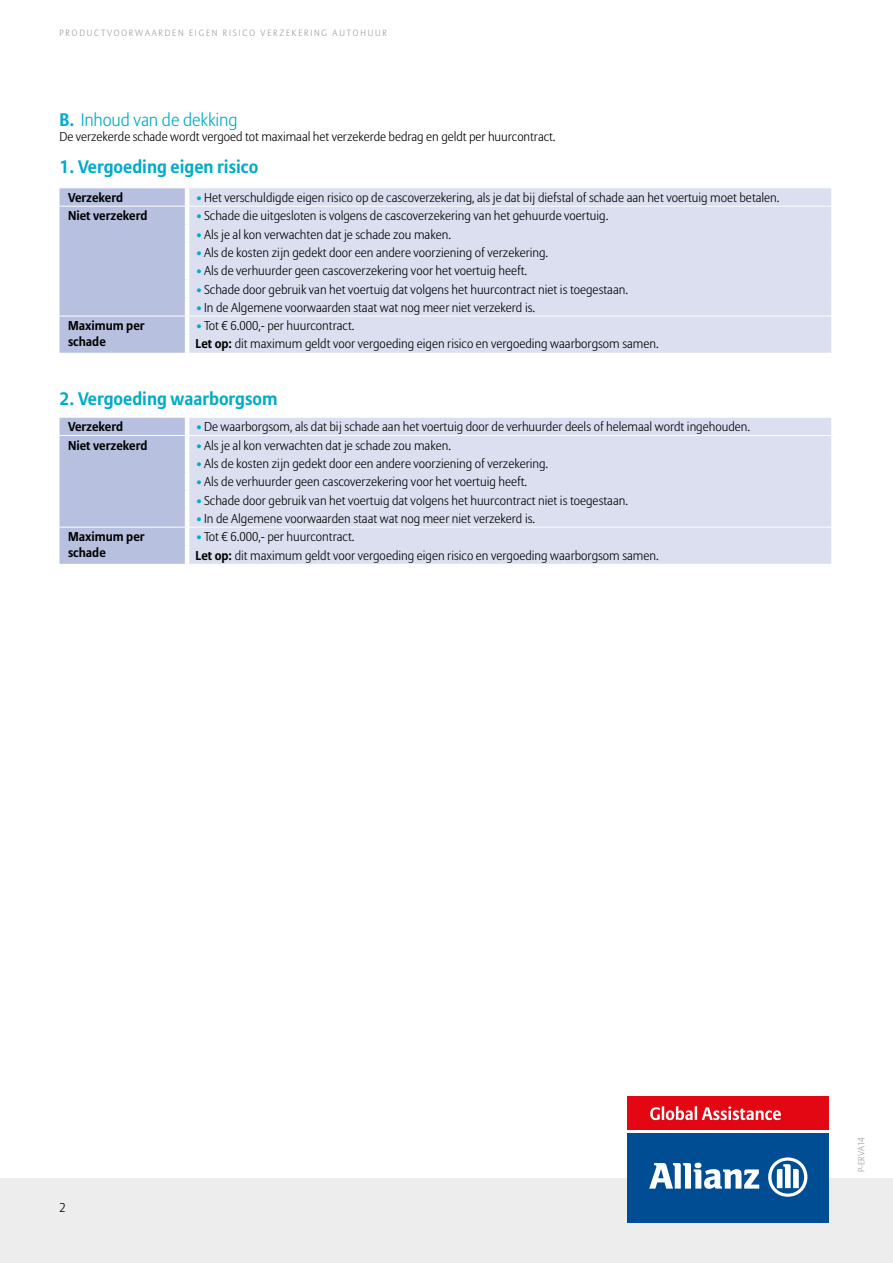
<style>
.page{position:relative;width:893px;height:1263px;background:#fff}
.page>*{position:absolute;margin:0;border:0;box-sizing:border-box;transform-origin:0 0}
.t1{font:700 18px "Allianz Sans";color:#00acc9}
.t2{font:300 18px "Allianz Sans";letter-spacing:-.005em;color:#00acc9}
.t3{font:300 12.75px/18.3px "Allianz Sans";color:#000}
.t4{font:700 12.75px/15.8px "Allianz Sans";color:#000}
.t5{font:300 9px "Allianz Sans";letter-spacing:.2em;color:#9d9d9c}
.s1{font-weight:700}
.s2{font-weight:700;color:#00acc9}
</style>
<div class="page">
<div style="left:0;top:1178px;width:893px;height:85px;background:#ededed"></div>
<div style="left:60px;top:188px;width:125px;height:165px;background:#b7c0df"></div>
<div style="left:189px;top:188px;width:642px;height:165px;background:#dbdff0"></div>
<hr style="left:60px;top:206px;width:127px;height:1px;background:#fff">
<hr style="left:187px;top:206px;width:644px;height:1px;background:#fff">
<hr style="left:60px;top:316px;width:127px;height:1px;background:#fff">
<hr style="left:187px;top:316px;width:644px;height:1px;background:#fff">
<div style="left:60px;top:418px;width:125px;height:146px;background:#b7c0df"></div>
<div style="left:189px;top:418px;width:642px;height:146px;background:#dbdff0"></div>
<hr style="left:60px;top:435px;width:127px;height:1px;background:#fff">
<hr style="left:187px;top:435px;width:644px;height:1px;background:#fff">
<hr style="left:60px;top:527px;width:127px;height:1px;background:#fff">
<hr style="left:187px;top:527px;width:644px;height:1px;background:#fff">
<div style="left:627px;top:1096px;width:202px;height:34px;background:#e30613"></div>
<div style="left:627px;top:1133px;width:202px;height:90px;background:#004d93"></div>
<svg style="left:649px;top:1162px;width:110px;height:27px"></svg>
<svg style="left:768px;top:1157px;width:39px;height:40px"></svg>
<svg style="left:650px;top:1106px;width:131px;height:14px"></svg>
<p class="t5" style="left:60px;top:27px;width:329px">PRODUCTVOORWAARDEN EIGEN RISICO VERZEKERING AUTOHUUR</p>
<p class="t2" style="left:60px;top:108px;width:180px"><span class="s1">B.</span> Inhoud van de dekking</p>
<p class="t3" style="left:60px;top:128px;width:497px">De verzekerde schade wordt vergoed tot maximaal het verzekerde bedrag en geldt per huurcontract.</p>
<p class="t1" style="left:60px;top:156px;width:200px">1. Vergoeding eigen risico</p>
<p class="t4" style="left:68px;top:189px;width:57px">Verzekerd</p>
<p class="t3" style="left:196px;top:188px;width:585px"><span class="s2">•</span>Het verschuldigde eigen risico op de cascoverzekering, als je dat bij diefstal of schade aan het voertuig moet betalen.</p>
<p class="t4" style="left:68px;top:208px;width:81px">Niet verzekerd</p>
<p class="t3" style="left:196px;top:206px;width:414px"><span class="s2">•</span>Schade die uitgesloten is volgens de cascoverzekering van het gehuurde voertuig.</p>
<p class="t3" style="left:196px;top:225px;width:257px"><span class="s2">•</span>Als je al kon verwachten dat je schade zou maken.</p>
<p class="t3" style="left:196px;top:243px;width:354px"><span class="s2">•</span>Als de kosten zijn gedekt door een andere voorziening of verzekering.</p>
<p class="t3" style="left:196px;top:261px;width:333px"><span class="s2">•</span>Als de verhuurder geen cascoverzekering voor het voertuig heeft.</p>
<p class="t3" style="left:196px;top:280px;width:434px"><span class="s2">•</span>Schade door gebruik van het voertuig dat volgens het huurcontract niet is toegestaan.</p>
<p class="t3" style="left:196px;top:298px;width:341px"><span class="s2">•</span>In de Algemene voorwaarden staat wat nog meer niet verzekerd is.</p>
<p class="t4" style="left:68px;top:318px;width:78px">Maximum per schade</p>
<p class="t3" style="left:196px;top:316px;width:465px"><span class="s2">•</span>Tot € 6.000,- per huurcontract.<br><span class="s1">Let op:</span> dit maximum geldt voor vergoeding eigen risico en vergoeding waarborgsom samen.</p>
<p class="t1" style="left:60px;top:388px;width:220px">2. Vergoeding waarborgsom</p>
<p class="t4" style="left:68px;top:419px;width:57px">Verzekerd</p>
<p class="t3" style="left:196px;top:417px;width:556px"><span class="s2">•</span>De waarborgsom, als dat bij schade aan het voertuig door de verhuurder deels of helemaal wordt ingehouden.</p>
<p class="t4" style="left:68px;top:437px;width:81px">Niet verzekerd</p>
<p class="t3" style="left:196px;top:436px;width:257px"><span class="s2">•</span>Als je al kon verwachten dat je schade zou maken.</p>
<p class="t3" style="left:196px;top:454px;width:354px"><span class="s2">•</span>Als de kosten zijn gedekt door een andere voorziening of verzekering.</p>
<p class="t3" style="left:196px;top:472px;width:333px"><span class="s2">•</span>Als de verhuurder geen cascoverzekering voor het voertuig heeft.</p>
<p class="t3" style="left:196px;top:491px;width:434px"><span class="s2">•</span>Schade door gebruik van het voertuig dat volgens het huurcontract niet is toegestaan.</p>
<p class="t3" style="left:196px;top:509px;width:341px"><span class="s2">•</span>In de Algemene voorwaarden staat wat nog meer niet verzekerd is.</p>
<p class="t4" style="left:68px;top:529px;width:78px">Maximum per schade</p>
<p class="t3" style="left:196px;top:527px;width:465px"><span class="s2">•</span>Tot € 6.000,- per huurcontract.<br><span class="s1">Let op:</span> dit maximum geldt voor vergoeding eigen risico en vergoeding waarborgsom samen.</p>
<p class="t3" style="left:60px;top:1198px;width:8px">2</p>
<p class="t5" style="left:856px;top:1172px;width:36px;rotate:-90deg">P-ERVA14</p>
</div>
